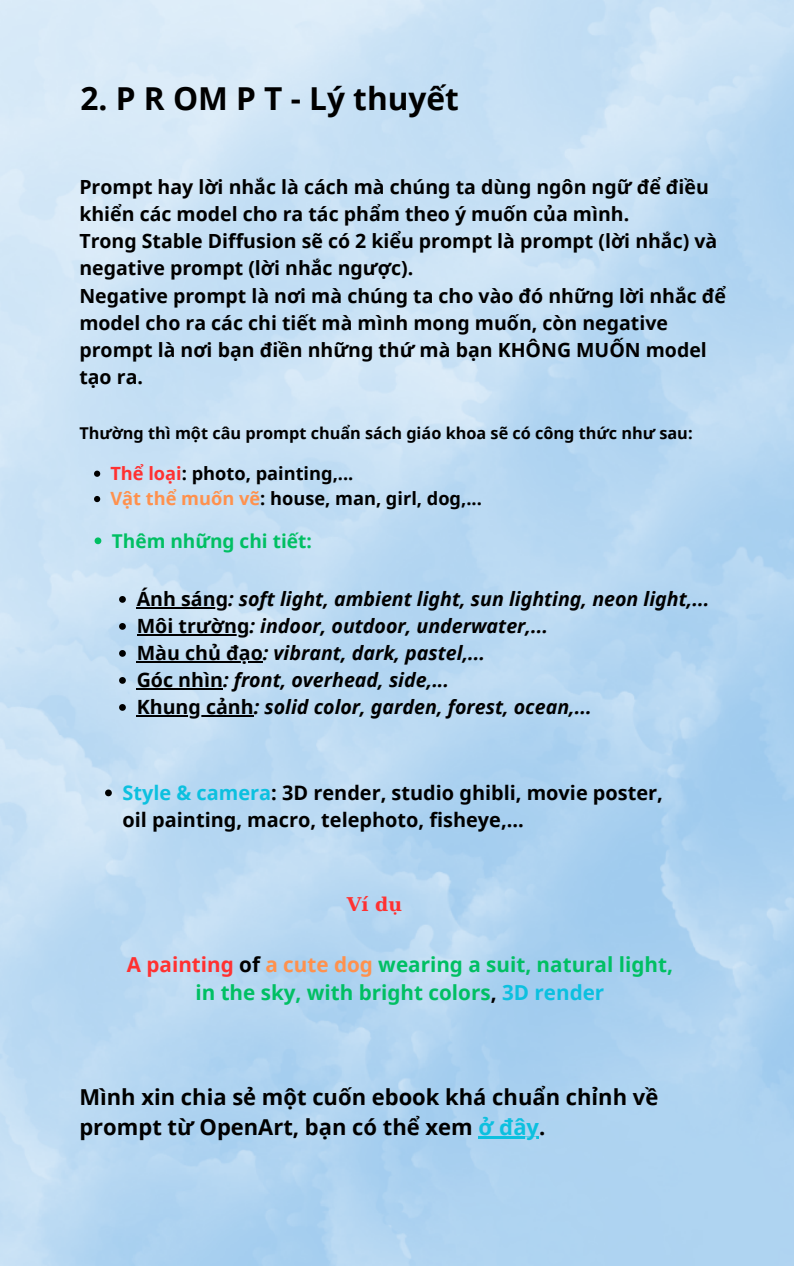
<style>
.page{position:relative;width:794px;height:1266px;background:#fff}
.page>*{position:absolute;margin:0;border:0;box-sizing:border-box;transform-origin:0 0}
.t1{font:700 31.58px "Noto Sans";color:#000}
.t2{font:700 21.98px/30.5px "Noto Sans";color:#000}
.t3{font:700 20.62px/28.7px "Noto Sans";color:#00bf63;text-align:center}
.t4{font:700 19.88px/27.6px "Noto Sans";color:#000}
.t5{font:italic 700 19.65px "Noto Sans";color:#000}
.t6{font:700 19.5px/27.1px "Noto Sans";color:#000}
.t7{font:700 19.05px "Noto Sans";color:#00bf63}
.t8{font:700 18.83px "DejaVu Serif";color:#ff3131}
.t9{font:700 18.23px "Noto Sans";color:#000}
.t10{font:700 16.27px "Noto Sans";color:#000}
.s1{color:#ff3131}
.s2{color:#ff914d}
.s3{font-style:normal}
.s4{color:#0cc0df}
.s5{color:#000}
</style>
<div class="page">
<img style="left:0;top:0;width:793px;height:1266px">
<svg style="left:94px;top:470px;width:6px;height:7px"></svg>
<svg style="left:94px;top:496px;width:6px;height:6px"></svg>
<svg style="left:94px;top:537px;width:7px;height:7px"></svg>
<svg style="left:119px;top:596px;width:7px;height:7px"></svg>
<hr style="left:137px;top:607px;width:91px;height:2px;background:#000">
<svg style="left:119px;top:623px;width:7px;height:7px"></svg>
<hr style="left:137px;top:634px;width:112px;height:2px;background:#000">
<svg style="left:119px;top:650px;width:7px;height:7px"></svg>
<hr style="left:137px;top:661px;width:126px;height:2px;background:#000">
<svg style="left:119px;top:677px;width:7px;height:7px"></svg>
<hr style="left:137px;top:688px;width:86px;height:2px;background:#000">
<svg style="left:119px;top:704px;width:7px;height:7px"></svg>
<hr style="left:137px;top:715px;width:117px;height:2px;background:#000">
<svg style="left:105px;top:789px;width:7px;height:7px"></svg>
<hr style="left:478px;top:1137px;width:61px;height:2px;background:#0cc0df">
<p class="t1" style="left:80px;top:76px;width:380px">2. P R OM P T - Lý thuyết</p>
<p class="t6" style="left:79px;top:173px;width:630px">Prompt hay lời nhắc là cách mà chúng ta dùng ngôn ngữ để điều khiển các model cho ra tác phẩm theo ý muốn của mình.</p>
<p class="t6" style="left:79px;top:227px;width:639px">Trong Stable Diffusion sẽ có 2 kiểu prompt là prompt (lời nhắc) và negative prompt (lời nhắc ngược).</p>
<p class="t6" style="left:79px;top:281px;width:648px">Negative prompt là nơi mà chúng ta cho vào đó những lời nhắc để model cho ra các chi tiết mà mình mong muốn, còn negative prompt là nơi bạn điền những thứ mà bạn KHÔNG MUỐN model tạo ra.</p>
<p class="t10" style="left:79px;top:421px;width:614px">Thường thì một câu prompt chuẩn sách giáo khoa sẽ có công thức như sau:</p>
<p class="t9" style="left:110px;top:460px;width:244px"><span class="s1">Thể loại</span>: photo, painting,...</p>
<p class="t9" style="left:110px;top:485px;width:373px"><span class="s2">Vật thể muốn vẽ</span>: house, man, girl, dog,...</p>
<p class="t7" style="left:112px;top:527px;width:201px">Thêm những chi tiết:</p>
<p class="t5" style="left:137px;top:585px;width:573px"><span class="s3">Ánh sáng</span>: soft light, ambient light, sun lighting, neon light,...</p>
<p class="t5" style="left:137px;top:612px;width:412px"><span class="s3">Môi trường</span>: indoor, outdoor, underwater,...</p>
<p class="t5" style="left:137px;top:639px;width:349px"><span class="s3">Màu chủ đạo</span>: vibrant, dark, pastel,...</p>
<p class="t5" style="left:137px;top:666px;width:314px"><span class="s3">Góc nhìn</span>: front, overhead, side,...</p>
<p class="t5" style="left:137px;top:693px;width:456px"><span class="s3">Khung cảnh</span>: solid color, garden, forest, ocean,...</p>
<p class="t4" style="left:122px;top:778px;width:541px"><span class="s4">Style &amp; camera</span>: 3D render, studio ghibli, movie poster, oil painting, macro, telephoto, fisheye,...</p>
<p class="t8" style="left:347px;top:893px;width:57px">Ví dụ</p>
<p class="t3" style="left:127px;top:949px;width:547px"><span class="s1">A painting</span> <span class="s5">of</span> <span class="s2">a cute dog</span> wearing a suit, natural light, in the sky, with bright colors<span class="s5">,</span> <span class="s4">3D render</span></p>
<p class="t2" style="left:79px;top:1081px;width:580px">Mình xin chia sẻ một cuốn ebook khá chuẩn chỉnh về prompt từ OpenArt, bạn có thể xem <span class="s4">ở đây</span>.</p>
</div>
